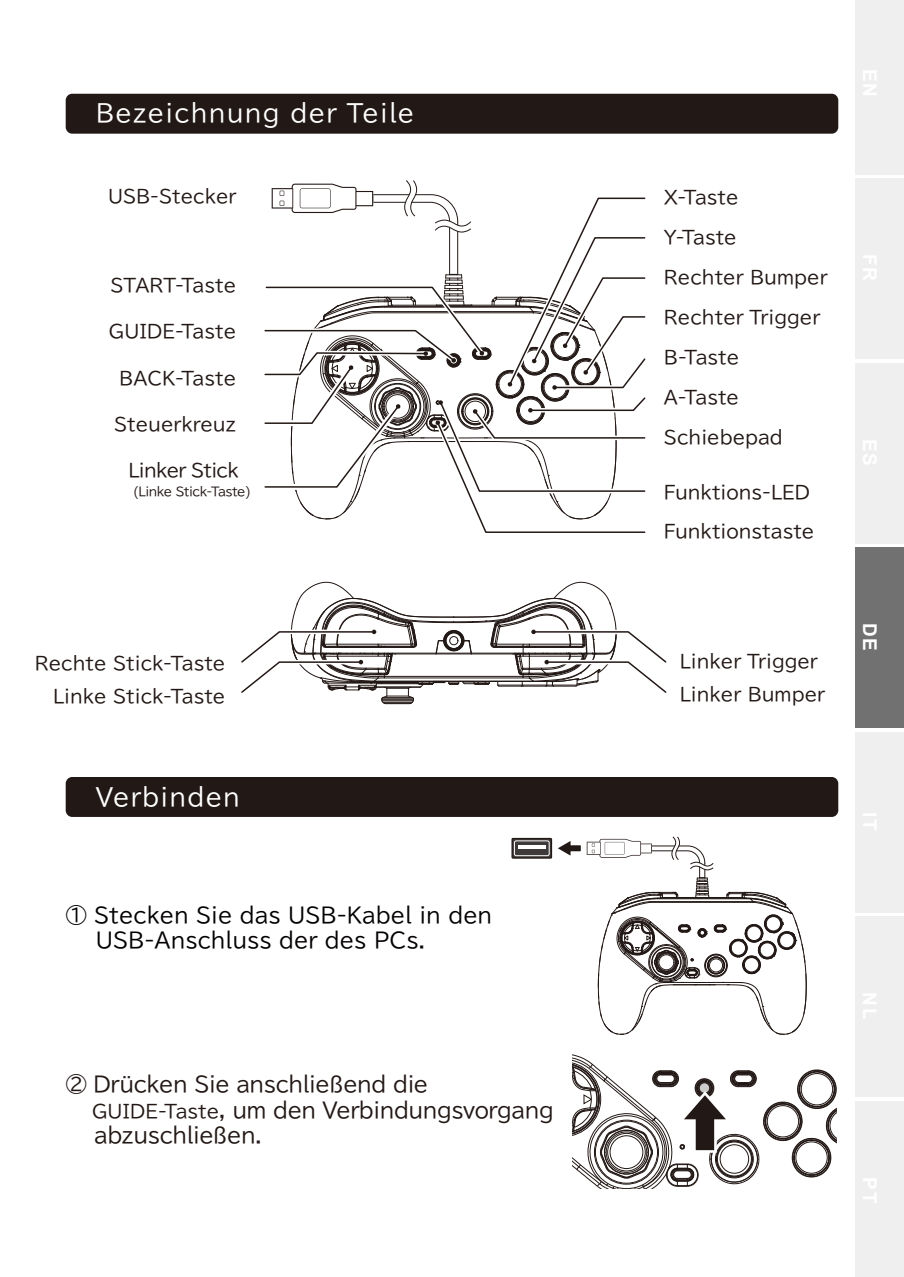
<style>
.page{position:relative;width:904px;height:1277px;background:#fff}
.page>*{position:absolute;margin:0;border:0;box-sizing:border-box;transform-origin:0 0}
.t1{font:24px "TBUD Go Std";letter-spacing:.05em;color:#fff}
.t2{font:21px/25.2px "TBUD Go Std";letter-spacing:-.02em;color:#221815}
.t3{font:21px/25.2px "TBUD Go Std";color:#040000}
.t4{font:700 18.9px "Arial";color:#fff}
.t5{font:18px/32.7px "TBUD Go Std";color:#221815}
.t6{font:18px "TBUD Go Std";letter-spacing:-.04em;color:#221815}
.t7{font:12px "TBUD Go Std";letter-spacing:-.04em;color:#221815}
.s1{font-size:18px}
</style>
<div class="page">
<div style="left:855px;top:0;width:48px;height:174px;background:#efefef"></div>
<div style="left:855px;top:178px;width:48px;height:181px;background:#efefef"></div>
<div style="left:855px;top:363px;width:48px;height:180px;background:#efefef"></div>
<div style="left:855px;top:547px;width:48px;height:181px;background:#727171"></div>
<div style="left:855px;top:732px;width:48px;height:180px;background:#efefef"></div>
<div style="left:855px;top:916px;width:48px;height:181px;background:#efefef"></div>
<div style="left:855px;top:1101px;width:48px;height:175px;background:#efefef"></div>
<div style="left:66px;top:94px;width:771px;height:40px;background:#221815;border-radius:7px"></div>
<div style="left:66px;top:777px;width:771px;height:40px;background:#221815;border-radius:7px"></div>
<svg style="left:572px;top:1054px;width:265px;height:135px"></svg>
<svg style="left:241px;top:581px;width:426px;height:123px"></svg>
<svg style="left:264px;top:180px;width:382px;height:353px"></svg>
<svg style="left:551px;top:836px;width:255px;height:199px"></svg>
<div style="left:512px;top:838px;width:39px;height:20px;background:#3e3a39"></div>
<div style="left:511px;top:838px;width:41px;height:20px;border:1px solid #221815"></div>
<div style="left:514px;top:840px;width:35px;height:16px;border:1px solid #fff;border-radius:2px"></div>
<hr style="left:518px;top:845px;width:27px;height:4px;background:#fff">
<h1 class="t1" style="left:96px;top:94px;width:320px">Bezeichnung der Teile</h1>
<p class="t5" style="left:108px;top:180px;width:130px">USB-Stecker</p>
<p class="t5" style="left:110px;top:268px;width:127px">START-Taste</p>
<p class="t5" style="left:109px;top:315px;width:129px">GUIDE-Taste</p>
<p class="t5" style="left:119px;top:361px;width:118px">BACK-Taste</p>
<p class="t5" style="left:114px;top:408px;width:123px">Steuerkreuz</p>
<p class="t6" style="left:129px;top:456px;width:111px">Linker Stick</p>
<p class="t7" style="left:133px;top:481px;width:120px">(Linke Stick-Taste)</p>
<p class="t5" style="left:35px;top:647px;width:192px;text-align:right">Rechte Stick-Taste<br>Linke Stick-Taste</p>
<h1 class="t1" style="left:96px;top:777px;width:146px">Verbinden</h1>
<p class="t3" style="left:96px;top:902px;width:398px;text-indent:-30px">① Stecken Sie das USB-Kabel in den<br>USB-Anschluss der des PCs.</p>
<p class="t2" style="left:92px;top:1071px;width:463px;text-indent:-26px">② Drücken Sie anschließend die<br><span class="s1">GUIDE-Taste</span>, um den Verbindungsvorgang abzuschließen.</p>
<p class="t5" style="left:663px;top:180px;width:76px">X-Taste</p>
<p class="t5" style="left:663px;top:220px;width:74px">Y-Taste</p>
<p class="t5" style="left:663px;top:260px;width:165px">Rechter Bumper</p>
<p class="t5" style="left:663px;top:300px;width:158px">Rechter Trigger</p>
<p class="t5" style="left:663px;top:340px;width:77px">B-Taste</p>
<p class="t5" style="left:663px;top:380px;width:77px">A-Taste</p>
<p class="t5" style="left:663px;top:420px;width:120px">Schiebepad</p>
<p class="t5" style="left:663px;top:476px;width:148px">Funktions-LED</p>
<p class="t5" style="left:663px;top:515px;width:152px">Funktionstaste</p>
<p class="t5" style="left:679px;top:644px;width:147px">Linker Trigger<br>Linker Bumper</p>
<p class="t4" style="left:882px;top:622px;width:30px;rotate:90deg">DE</p>
</div>
